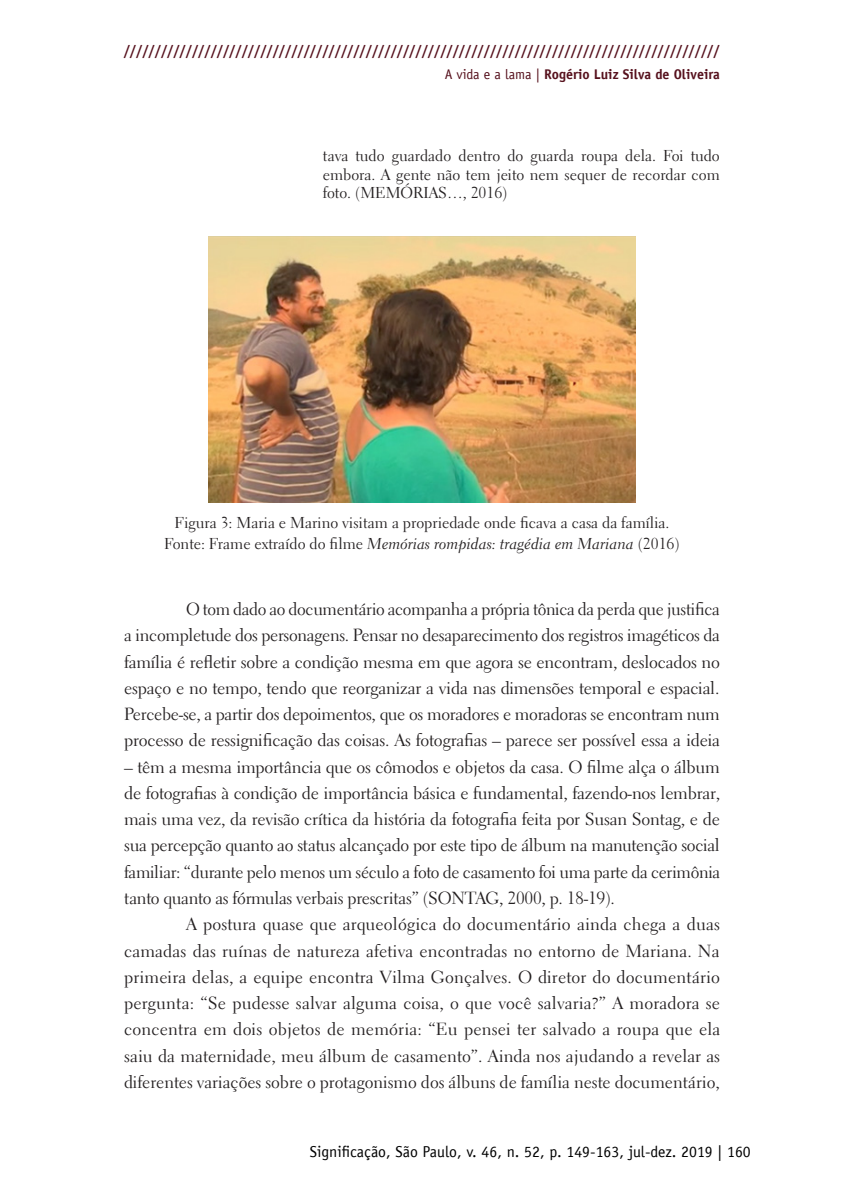
<style>
.page{position:relative;width:844px;height:1191px;background:#fff}
.page>*{position:absolute;margin:0;border:0;box-sizing:border-box;transform-origin:0 0}
.TEXTO{font:17.5px/26.2px "Electra LT Std";letter-spacing:-.01em;color:#231f20;text-align:justify}
.Citacao{font:15.75px/18.9px "Electra LT Std";color:#231f20;text-align:justify}
.Fonte_figura{font:15.75px "Electra LT Std Cursive";color:#231f20}
.Tit_figura{font:15.75px "Electra LT Std";color:#231f20}
.t1{font:15.75px "Officina Sans LT";color:#000}
.t2{font:700 14px "Officina Sans LT";color:#56111d}
.s1{font-weight:400}
.s2{font-family:"Electra LT Std"}
</style>
<div class="page">
<img style="left:209px;top:237px;width:426px;height:266px">
<p class="t2" style="left:124px;top:41px;width:597px">////////////////////////////////////////////////////////////////////////////////////////////////</p>
<p class="t2" style="left:444px;top:66px;width:276px"><span class="s1">A vida e a lama |</span> Rogério Luiz Silva de Oliveira</p>
<p class="Citacao" style="left:322px;top:146px;width:398px">tava tudo guardado dentro do guarda roupa dela. Foi tudo embora. A gente não tem jeito nem sequer de recordar com foto. (MEMÓRIAS…, 2016)</p>
<p class="Tit_figura" style="left:174px;top:513px;width:496px">Figura 3: Maria e Marino visitam a propriedade onde ficava a casa da família.</p>
<p class="Fonte_figura" style="left:164px;top:534px;width:517px"><span class="s2">Fonte: Frame extraído do filme</span> Memórias rompidas: tragédia em Mariana <span class="s2">(2016)</span></p>
<p class="TEXTO" style="left:124px;top:596px;width:597px;text-indent:62px">O tom dado ao documentário acompanha a própria tônica da perda que justifica a incompletude dos personagens. Pensar no desaparecimento dos registros imagéticos da família é refletir sobre a condição mesma em que agora se encontram, deslocados no espaço e no tempo, tendo que reorganizar a vida nas dimensões temporal e espacial.<br>Percebe-se, a partir dos depoimentos, que os moradores e moradoras se encontram num processo de ressignificação das coisas. As fotografias – parece ser possível essa a ideia</p>
<p class="TEXTO" style="left:124px;top:753px;width:597px">– têm a mesma importância que os cômodos e objetos da casa. O filme alça o álbum de fotografias à condição de importância básica e fundamental, fazendo-nos lembrar, mais uma vez, da revisão crítica da história da fotografia feita por Susan Sontag, e de sua percepção quanto ao status alcançado por este tipo de álbum na manutenção social familiar: “durante pelo menos um século a foto de casamento foi uma parte da cerimônia tanto quanto as fórmulas verbais prescritas” (SONTAG, 2000, p. 18-19).</p>
<p class="TEXTO" style="left:124px;top:911px;width:597px;text-indent:62px">A postura quase que arqueológica do documentário ainda chega a duas camadas das ruínas de natureza afetiva encontradas no entorno de Mariana. Na primeira delas, a equipe encontra Vilma Gonçalves. O diretor do documentário pergunta: “Se pudesse salvar alguma coisa, o que você salvaria?” A moradora se concentra em dois objetos de memória: “Eu pensei ter salvado a roupa que ela saiu da maternidade, meu álbum de casamento”. Ainda nos ajudando a revelar as diferentes variações sobre o protagonismo dos álbuns de família neste documentário,</p>
<p class="t1" style="left:310px;top:1142px;width:442px">Significação, São Paulo, v. 46, n. 52, p. 149-163, jul-dez. 2019 | 160</p>
</div>
